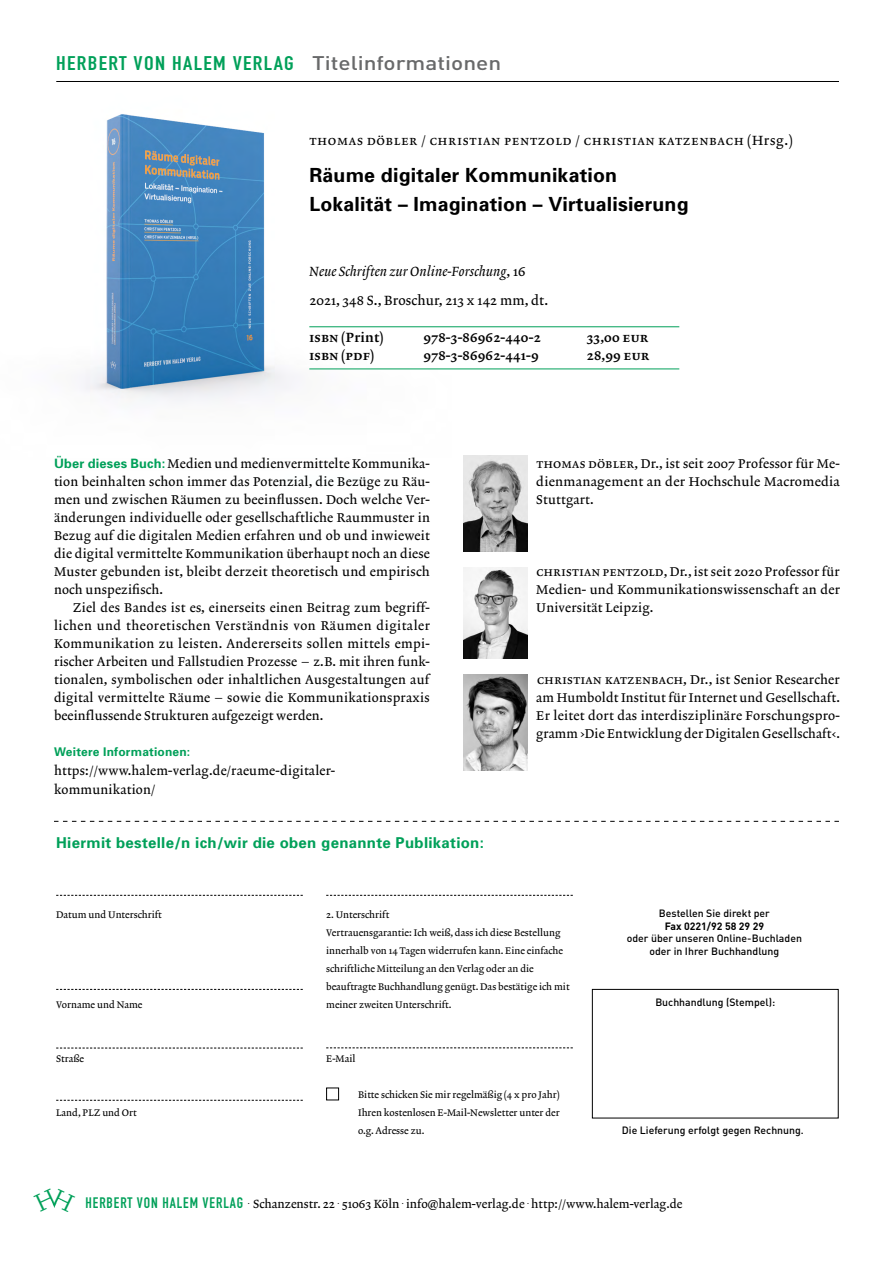
<style>
.page{position:relative;width:893px;height:1263px;background:#fff}
.page>*{position:absolute;margin:0;border:0;box-sizing:border-box;transform-origin:0 0}
.Titel{font:700 19.5px/28.5px "Univers";letter-spacing:.01em;color:#000}
.t1{font:19.5px "DIN Engschrift";letter-spacing:.06em;color:#00a059;scale:1.16 1}
.t2{font:700 15px "Univers";letter-spacing:.02em;color:#00a059}
.neu_body_isbn_klein{font:13.5px "Lexicon No 2 Roman C";letter-spacing:.015em;color:#000}
.Technik{font:13.5px/28.5px "Lexicon No 2 Roman A";letter-spacing:.01em;color:#000}
.Autor_Herausgeber{font:13.5px "Lexicon No 2 Roman A";letter-spacing:.07em;color:#000}
.Body-1st{font:12.9px/18px "Lexicon No 2 Roman A";letter-spacing:.015em;color:#000;text-align:justify}
.body{font:12.9px/18px "Lexicon No 2 Roman A";letter-spacing:.02em;color:#000;text-align:justify}
.t3{font:12px "Lexicon No 2 Roman A";color:#000}
.Body-1st-2{font:700 12px "Univers";letter-spacing:.015em;color:#00a059}
.t4{font:500 10.5px/12.6px "DIN";color:#000;text-align:center}
.t5{font:700 10.5px "DIN";color:#000}
.t6{font:9.75px/18px "Lexicon No 2 Roman A";color:#000}
.s1{font-family:"DIN";font-weight:500;color:#68696a}
.s2{font-family:"Lexicon No 2 Italic A"}
.s3{font-family:"Univers";font-weight:700;color:#00a059}
.s4{font-family:"DIN Engschrift";font-size:15px;color:#00a059}
</style>
<div class="page">
<svg style="left:56px;top:895px;width:247px;height:1px"></svg>
<svg style="left:326px;top:895px;width:247px;height:1px"></svg>
<svg style="left:56px;top:989px;width:247px;height:1px"></svg>
<svg style="left:56px;top:1100px;width:247px;height:1px"></svg>
<svg style="left:56px;top:1048px;width:247px;height:1px"></svg>
<svg style="left:326px;top:1047px;width:247px;height:1px"></svg>
<div style="left:592px;top:989px;width:247px;height:129px;border:1px solid #000"></div>
<div style="left:326px;top:1087px;width:13px;height:13px;border:1px solid #000"></div>
<hr style="left:56px;top:81px;width:783px;height:1px;background:#000">
<svg style="left:54px;top:821px;width:785px;height:1px"></svg>
<img style="left:83px;top:114px;width:369px;height:288px">
<hr style="left:309px;top:326px;width:370px;height:1px;background:#00a059">
<hr style="left:309px;top:369px;width:370px;height:1px;background:#00a059">
<img style="left:464px;top:455px;width:64px;height:96px">
<img style="left:464px;top:567px;width:64px;height:91px">
<img style="left:464px;top:674px;width:64px;height:97px">
<h1 class="t1" style="left:56px;top:52px;width:385px">HERBERT VON HALEM VERLAG <span class="s1">Titelinformationen</span></h1>
<p class="Autor_Herausgeber" style="left:309px;top:133px;width:485px">Thomas Döbler / Christian Pentzold / Christian Katzenbach (Hrsg.)</p>
<p class="Titel" style="left:309px;top:160px;width:381px">Räume digitaler Kommunikation<br>Lokalität – Imagination – Virtualisierung</p>
<p class="Technik" style="left:309px;top:258px;width:240px"><span class="s2">Neue Schriften zur Online-Forschung</span>, 16<br>2021, 348 S., Broschur, 213 x 142 mm, dt.</p>
<p class="neu_body_isbn_klein" style="left:309px;top:329px;width:76px">ISBN (Print)</p>
<p class="neu_body_isbn_klein" style="left:423px;top:329px;width:119px">978-3-86962-440-2</p>
<p class="neu_body_isbn_klein" style="left:587px;top:329px;width:63px">33,00 EUR</p>
<p class="neu_body_isbn_klein" style="left:309px;top:347px;width:66px">ISBN (PDF)</p>
<p class="neu_body_isbn_klein" style="left:423px;top:347px;width:117px">978-3-86962-441-9</p>
<p class="neu_body_isbn_klein" style="left:587px;top:347px;width:64px">28,99 EUR</p>
<p class="Body-1st" style="left:54px;top:455px;width:378px"><span class="s3">Über dieses Buch:</span> Medien und medienvermittelte Kommunika&shy;tion beinhalten schon immer das Potenzial, die Bezüge zu Räu&shy;men und zwischen Räumen zu beeinflussen. Doch welche Ver&shy;änderungen individuelle oder gesellschaftliche Raummuster in Bezug auf die digitalen Medien erfahren und ob und inwieweit die digital vermittelte Kommunikation überhaupt noch an diese Muster gebunden ist, bleibt derzeit theoretisch und empirisch noch unspezifisch.</p>
<p class="body" style="left:54px;top:599px;width:377px;text-indent:19px">Ziel des Bandes ist es, einerseits einen Beitrag zum begriff&shy;lichen und theoretischen Verständnis von Räumen digitaler Kommunikation zu leisten. Andererseits sollen mittels empi&shy;rischer Arbeiten und Fallstudien Prozesse – z.B. mit ihren funk&shy;tionalen, symbolischen oder inhaltlichen Ausgestaltungen auf digital vermittelte Räume – sowie die Kommunikationspraxis beeinflussende Strukturen aufgezeigt werden.</p>
<p class="Body-1st-2" style="left:54px;top:744px;width:138px">Weitere Informationen:</p>
<p class="Body-1st" style="left:54px;top:762px;width:283px;line-height:19.2px">https://www.halem-verlag.de/raeume-digitaler&shy;kommunikation/</p>
<p class="t2" style="left:56px;top:832px;width:429px">Hiermit bestelle/n ich/wir die oben genannte Publikation:</p>
<p class="Body-1st" style="left:536px;top:455px;width:305px">Thomas Döbler, Dr., ist seit 2007 Professor für Me&shy;dienmanagement an der Hochschule Macromedia Stuttgart.</p>
<p class="Body-1st" style="left:536px;top:563px;width:305px">Christian Pentzold, Dr., ist seit 2020 Professor für Medien- und Kommunikationswissenschaft an der Universität Leipzig.</p>
<p class="Body-1st" style="left:536px;top:671px;width:305px">Christian Katzenbach, Dr., ist Senior Researcher am Humboldt Institut für Internet und Gesellschaft.<br>Er leitet dort das interdisziplinäre Forschungspro&shy;gramm ›Die Entwicklung der Digitalen Gesellschaft‹.</p>
<p class="t6" style="left:56px;top:906px;width:107px">Datum und Unterschrift</p>
<p class="t6" style="left:326px;top:906px;width:245px">2. Unterschrift<br>Vertrauensgarantie: Ich weiß, dass ich diese Bestellung innerhalb von 14 Tagen widerrufen kann. Eine einfache schriftliche Mitteilung an den Verlag oder an die beauftragte Buchhandlung genügt. Das bestätige ich mit</p>
<p class="t6" style="left:56px;top:996px;width:88px">Vorname und Name</p>
<p class="t6" style="left:326px;top:996px;width:127px">meiner zweiten Unterschrift.</p>
<p class="t6" style="left:56px;top:1050px;width:29px">Straße</p>
<p class="t6" style="left:326px;top:1050px;width:31px">E-Mail</p>
<p class="t6" style="left:56px;top:1104px;width:82px">Land, PLZ und Ort</p>
<p class="t6" style="left:358px;top:1086px;width:203px;text-align:justify">Bitte schicken Sie mir regelmäßig (4 x pro Jahr)<br>Ihren kostenlosen E-Mail-Newsletter unter der o.g. Adresse zu.</p>
<p class="t4" style="left:659px;top:907px;width:112px">Bestellen Sie direkt per</p>
<p class="t5" style="left:665px;top:919px;width:101px">Fax 0221/92 58 29 29</p>
<p class="t4" style="left:627px;top:932px;width:177px">oder über unseren Online-Buchladen oder in Ihrer Buchhandlung</p>
<p class="t4" style="left:655px;top:996px;width:121px">Buchhandlung (Stempel):</p>
<p class="t4" style="left:622px;top:1123px;width:183px">Die Lieferung erfolgt gegen Rechnung.</p>
<p class="t3" style="left:86px;top:1197px;width:598px"><span class="s4">HERBERT VON HALEM VERLAG</span> <sup>.</sup> Schanzenstr. 22 <sup>.</sup> 51063 Köln <sup>.</sup> info@halem-verlag.de <sup>.</sup> http://www.halem-verlag.de</p>
</div>
